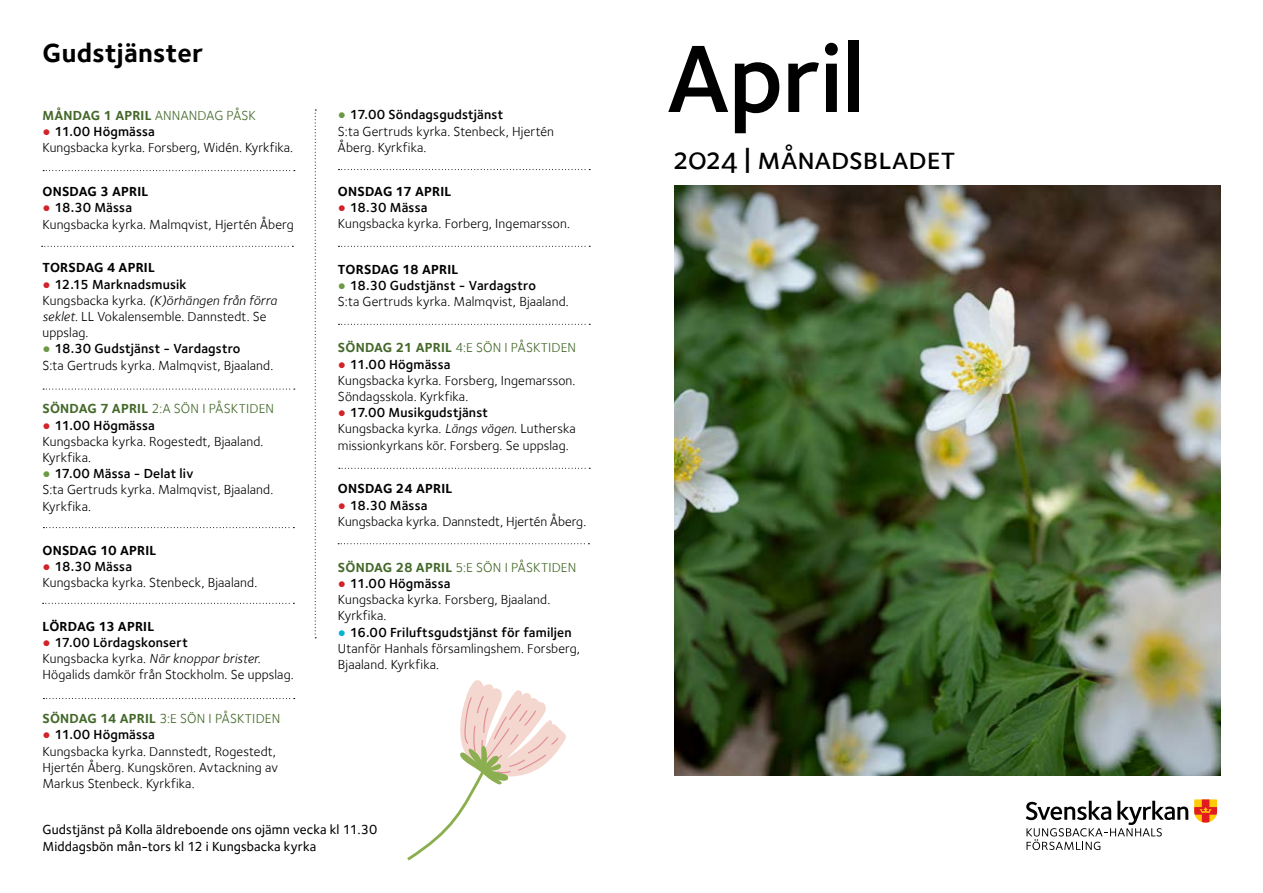
<style>
.page{position:relative;width:1263px;height:893px;background:#fff}
.page>*{position:absolute;margin:0;border:0;box-sizing:border-box;transform-origin:0 0}
.t1{font:600 99px "Foundry Sterling";letter-spacing:-.015em;color:#000}
.t2{font:31.5px "Foundry Sterling Medium Expert";color:#000}
.t3{font:700 26.85px "Foundry Sterling";letter-spacing:.01em;color:#000}
.t4{font:13.5px/16.2px "Foundry Sterling";letter-spacing:.01em;color:#000}
.t5{font:13.5px "Foundry Sterling";letter-spacing:.01em;color:#436829}
.t6{font:700 13.5px "Foundry Sterling";letter-spacing:.015em;color:#000}
.t7{font:500 13.5px/16.2px "Foundry Sterling";letter-spacing:.01em;color:#000}
.t8{font:700 13.5px "Foundry Sterling";letter-spacing:.015em;color:#436829}
.s1{font-weight:400}
.s2{font-family:"Arial";color:#d2232a}
.s3{font-weight:600}
.s4{font-style:italic}
.s5{font-family:"Arial";color:#6c9a43}
.s6{font-weight:700}
.s7{font-family:"Arial";color:#00b4cf}
</style>
<div class="page">
<img style="left:674px;top:185px;width:546px;height:591px">
<svg style="left:1194px;top:799px;width:23px;height:23px"></svg>
<svg style="left:1026px;top:801px;width:162px;height:49px"></svg>
<svg style="left:338px;top:246px;width:252px;height:1px"></svg>
<svg style="left:338px;top:169px;width:252px;height:1px"></svg>
<svg style="left:338px;top:324px;width:252px;height:1px"></svg>
<svg style="left:315px;top:109px;width:1px;height:529px"></svg>
<svg style="left:43px;top:603px;width:251px;height:1px"></svg>
<svg style="left:43px;top:698px;width:252px;height:1px"></svg>
<svg style="left:43px;top:389px;width:252px;height:1px"></svg>
<svg style="left:42px;top:246px;width:251px;height:1px"></svg>
<svg style="left:43px;top:170px;width:252px;height:1px"></svg>
<svg style="left:43px;top:527px;width:251px;height:1px"></svg>
<svg style="left:339px;top:468px;width:251px;height:1px"></svg>
<svg style="left:338px;top:543px;width:251px;height:1px"></svg>
<svg style="left:407px;top:680px;width:159px;height:181px"></svg>
<h3 class="t3" style="left:43px;top:37px;width:162px">Gudstjänster</h3>
<p class="t8" style="left:43px;top:107px;width:215px">MÅNDAG 1 APRIL <span class="s1">ANNANDAG PÅSK</span></p>
<p class="t4" style="left:43px;top:123px;width:252px"><span class="s2">●</span> <span class="s3">11.00 Högmässa<br></span>Kungsbacka kyrka. Forsberg, Widén. Kyrkfika.</p>
<p class="t6" style="left:43px;top:184px;width:107px">ONSDAG 3 APRIL</p>
<p class="t4" style="left:43px;top:200px;width:253px"><span class="s2">●</span> <span class="s3">18.30 Mässa<br></span>Kungsbacka kyrka. Malmqvist, Hjertén Åberg</p>
<p class="t6" style="left:43px;top:260px;width:114px">TORSDAG 4 APRIL</p>
<p class="t4" style="left:43px;top:276px;width:236px"><span class="s2">●</span> <span class="s3">12.15 Marknadsmusik<br></span>Kungsbacka kyrka. <span class="s4">(K)örhängen från förra seklet</span>. LL Vokalensemble. Dannstedt. Se uppslag.</p>
<p class="t4" style="left:43px;top:341px;width:232px"><span class="s5">●</span> <span class="s3">18.30 Gudstjänst - Vardagstro<br></span>S:ta Gertruds kyrka. Malmqvist, Bjaaland.</p>
<p class="t5" style="left:43px;top:401px;width:233px"><span class="s6">SÖNDAG 7 APRIL</span> 2:A SÖN I PÅSKTIDEN</p>
<p class="t4" style="left:43px;top:417px;width:222px"><span class="s2">●</span> <span class="s3">11.00 Högmässa<br></span>Kungsbacka kyrka. Rogestedt, Bjaaland.<br>Kyrkfika.</p>
<p class="t4" style="left:43px;top:465px;width:232px"><span class="s5">●</span> <span class="s3">17.00 Mässa - Delat liv<br></span>S:ta Gertruds kyrka. Malmqvist, Bjaaland.<br>Kyrkfika.</p>
<p class="t6" style="left:43px;top:542px;width:116px">ONSDAG 10 APRIL</p>
<p class="t4" style="left:43px;top:558px;width:216px"><span class="s2">●</span> <span class="s3">18.30 Mässa<br></span>Kungsbacka kyrka. Stenbeck, Bjaaland.</p>
<p class="t6" style="left:43px;top:618px;width:113px">LÖRDAG 13 APRIL</p>
<p class="t4" style="left:43px;top:634px;width:253px"><span class="s2">●</span> <span class="s3">17.00 Lördagskonsert<br></span>Kungsbacka kyrka. <span class="s4">När knoppar brister.<br></span>Högalids damkör från Stockholm. Se uppslag.</p>
<p class="t5" style="left:43px;top:711px;width:239px"><span class="s6">SÖNDAG 14 APRIL</span> 3:E SÖN I PÅSKTIDEN</p>
<p class="t4" style="left:43px;top:727px;width:237px"><span class="s2">●</span> <span class="s3">11.00 Högmässa<br></span>Kungsbacka kyrka. Dannstedt, Rogestedt,<br>Hjertén Åberg. Kungskören. Avtackning av<br>Markus Stenbeck. Kyrkfika.</p>
<p class="t4" style="left:338px;top:107px;width:218px"><span class="s5">●</span> <span class="s3">17.00 Söndagsgudstjänst<br></span>S:ta Gertruds kyrka. Stenbeck, Hjertén<br>Åberg. Kyrkfika.</p>
<p class="t6" style="left:338px;top:183px;width:115px">ONSDAG 17 APRIL</p>
<p class="t4" style="left:338px;top:199px;width:233px"><span class="s2">●</span> <span class="s3">18.30 Mässa<br></span>Kungsbacka kyrka. Forberg, Ingemarsson.</p>
<p class="t6" style="left:338px;top:261px;width:122px">TORSDAG 18 APRIL</p>
<p class="t4" style="left:338px;top:277px;width:232px"><span class="s5">●</span> <span class="s3">18.30 Gudstjänst - Vardagstro<br></span>S:ta Gertruds kyrka. Malmqvist, Bjaaland.</p>
<p class="t5" style="left:338px;top:340px;width:240px"><span class="s6">SÖNDAG 21 APRIL</span> 4:E SÖN I PÅSKTIDEN</p>
<p class="t4" style="left:338px;top:356px;width:239px"><span class="s2">●</span> <span class="s3">11.00 Högmässa<br></span>Kungsbacka kyrka. Forsberg, Ingemarsson.<br>Söndagsskola. Kyrkfika.</p>
<p class="t4" style="left:338px;top:404px;width:239px"><span class="s2">●</span> <span class="s3">17.00 Musikgudstjänst<br></span>Kungsbacka kyrka. <span class="s4">Längs vägen.</span> Lutherska missionkyrkans kör. Forsberg. Se uppslag.</p>
<p class="t6" style="left:338px;top:481px;width:116px">ONSDAG 24 APRIL</p>
<p class="t4" style="left:338px;top:497px;width:250px"><span class="s2">●</span> <span class="s3">18.30 Mässa<br></span>Kungsbacka kyrka. Dannstedt, Hjertén Åberg.</p>
<p class="t5" style="left:338px;top:559px;width:240px"><span class="s6">SÖNDAG 28 APRIL</span> 5:E SÖN I PÅSKTIDEN</p>
<p class="t4" style="left:338px;top:575px;width:214px"><span class="s2">●</span> <span class="s3">11.00 Högmässa<br></span>Kungsbacka kyrka. Forsberg, Bjaaland.<br>Kyrkfika.</p>
<p class="t4" style="left:338px;top:624px;width:244px"><span class="s7">●</span> <span class="s3">16.00 Friluftsgudstjänst för familjen<br></span>Utanför Hanhals församlingshem. Forsberg,<br>Bjaaland. Kyrkfika.</p>
<p class="t7" style="left:43px;top:822px;width:336px">Gudstjänst på Kolla äldreboende ons ojämn vecka kl 11.30<br>Middagsbön mån-tors kl 12 i Kungsbacka kyrka</p>
<h1 class="t1" style="left:667px;top:20px;width:200px">April</h1>
<h2 class="t2" style="left:674px;top:140px;width:283px">2024 | månadsbladet</h2>
</div>
